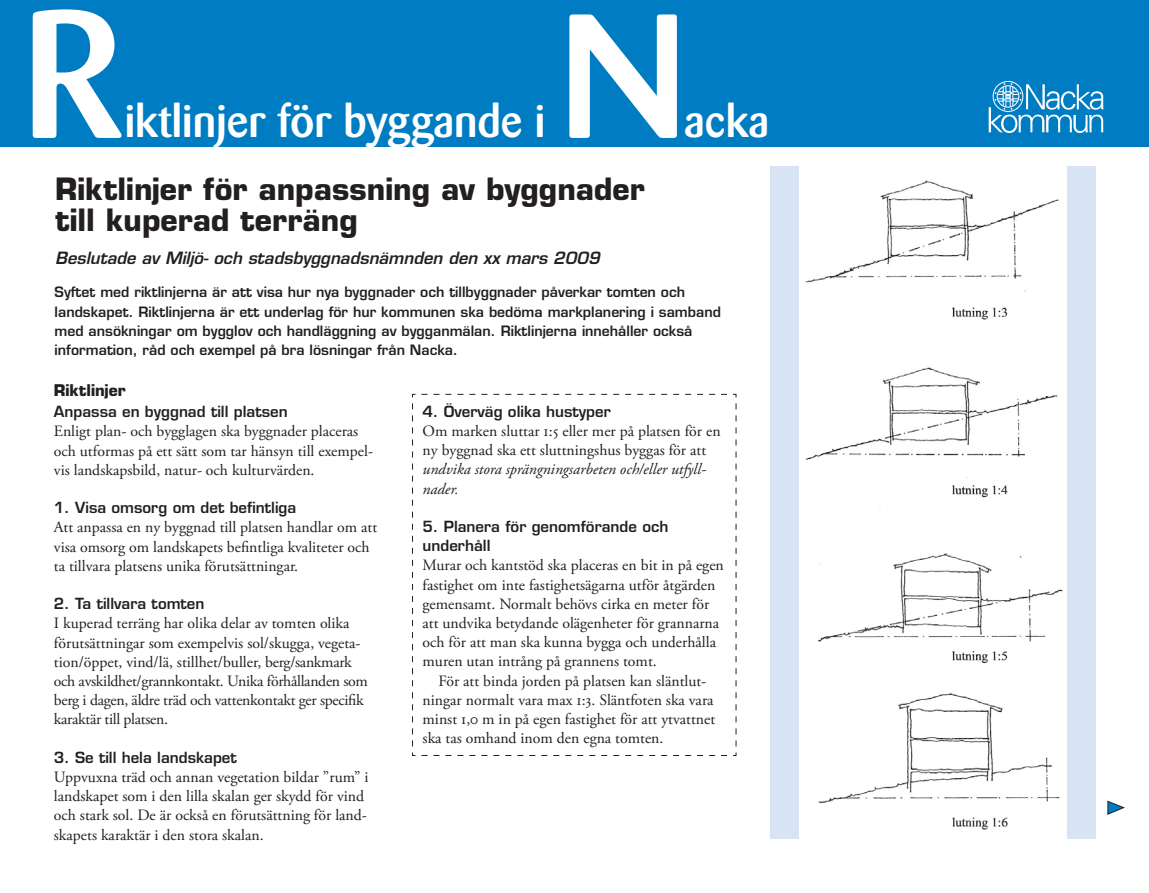
<style>
.page{position:relative;width:1149px;height:893px;background:#fff}
.page>*{position:absolute;margin:0;border:0;box-sizing:border-box;transform-origin:0 0}
.t1{font:500 45px "Barmeno";color:#fff}
.t2{font:700 30px/31.5px "Eurostile";color:#231f20}
.t3{font:italic 600 16.5px "Eurostile";color:#231f20}
.t4{font:15.75px/19.2px "Adobe Garamond Pro";color:#231f20}
.t5{font:15.75px/19.2px "Adobe Garamond Pro";letter-spacing:-.02em;color:#231f20}
.t6{font:italic 15.75px/19.2px "Adobe Garamond Pro";color:#231f20}
.t7{font:700 15.75px "Eurostile";color:#231f20}
.t8{font:600 15px/19.2px "Eurostile";color:#231f20}
.t9{font:600 13.95px/19.2px "Eurostile";color:#231f20}
</style>
<div class="page">
<div style="left:0;top:0;width:1148px;height:147px;background:#007cc2"></div>
<svg style="left:569px;top:14px;width:107px;height:124px"></svg>
<svg style="left:988px;top:81px;width:115px;height:52px"></svg>
<svg style="left:33px;top:9px;width:88px;height:129px"></svg>
<svg style="left:412px;top:394px;width:324px;height:362px"></svg>
<div style="left:770px;top:166px;width:325px;height:673px;background:#d8e4f3"></div>
<svg style="left:1107px;top:800px;width:18px;height:15px"></svg>
<div style="left:799px;top:166px;width:267px;height:673px;background:#fff"></div>
<h1 class="t1" style="left:125px;top:95px;width:421px">iktlinjer för byggande i</h1>
<h1 class="t1" style="left:684px;top:95px;width:86px">acka</h1>
<h2 class="t2" style="left:55px;top:173px;width:591px">Riktlinjer för anpassning av byggnader till kuperad terräng</h2>
<p class="t3" style="left:55px;top:248px;width:546px">Beslutade av Miljö- och stadsbyggnadsnämnden den xx mars 2009</p>
<p class="t9" style="left:55px;top:283px;width:667px">Syftet med riktlinjerna är att visa hur nya byggnader och tillbyggnader påverkar tomten och landskapet. Riktlinjerna är ett underlag för hur kommunen ska bedöma markplanering i samband med ansökningar om bygglov och handläggning av bygganmälan. Riktlinjerna innehåller också information, råd och exempel på bra lösningar från Nacka.</p>
<p class="t7" style="left:54px;top:380px;width:73px">Riktlinjer</p>
<p class="t8" style="left:54px;top:402px;width:235px">Anpassa en byggnad till platsen</p>
<p class="t4" style="left:54px;top:422px;width:320px">Enligt plan- och bygglagen ska byggnader placeras och utformas på ett sätt som tar hänsyn till exempel&shy;vis landskapsbild, natur- och kultur-värden.</p>
<p class="t8" style="left:54px;top:498px;width:244px">1. Visa omsorg om det befintliga</p>
<p class="t4" style="left:54px;top:518px;width:325px">Att anpassa en ny byggnad till platsen handlar om att visa omsorg om landskapets befintliga kvaliteter och ta tillvara platsens unika förutsätt-ningar.</p>
<p class="t8" style="left:54px;top:594px;width:152px">2. Ta tillvara tomten</p>
<p class="t5" style="left:54px;top:614px;width:315px">I kuperad terräng har olika delar av tomten olika&shy;förutsättningar som exempelvis sol/skugga, vegeta&shy;tion/öppet, vind/lä, stillhet/buller, berg/sank-mark och avskildhet/grannkontakt. Unika för------håll-and-en som berg i dagen, äldre träd och vatten-kontakt ger specifik karaktär till platsen.</p>
<p class="t8" style="left:54px;top:748px;width:184px">3. Se till hela landskapet</p>
<p class="t4" style="left:54px;top:768px;width:316px">Uppvuxna träd och annan vegetation bildar ”rum” i landskapet som i den lilla skalan ger skydd för vind och stark sol. De är också en förutsättning för land&shy;skapets karaktär i den stora skalan.</p>
<p class="t8" style="left:422px;top:402px;width:190px">4. Överväg olika hustyper</p>
<p class="t4" style="left:422px;top:422px;width:299px">Om marken sluttar 1:5 eller mer på platsen för en ny byggnad ska ett sluttningshus byggas för att</p>
<p class="t6" style="left:422px;top:460px;width:285px">undvika stora sprängningsarbeten och/eller utfyll&shy;nader.</p>
<p class="t8" style="left:422px;top:517px;width:247px">5. Planera för genomförande och underhåll</p>
<p class="t4" style="left:422px;top:556px;width:303px">Murar och kantstöd ska placeras en bit in på egen fastighet om inte fastighetsägarna utför åtgärden gemensamt. Normalt behövs cirka en meter för att undvika betydande olägenheter för grannarna och för att man ska kunna bygga och underhålla muren utan intrång på grannens tomt.</p>
<p class="t4" style="left:422px;top:672px;width:294px;text-indent:16px">För att binda jorden på platsen kan släntlut&shy;ningar normalt vara max 1:3. Släntfoten ska vara minst 1,0 m in på egen fastighet för att ytvattnet ska tas omhand inom den egna tomten.</p>
</div>
